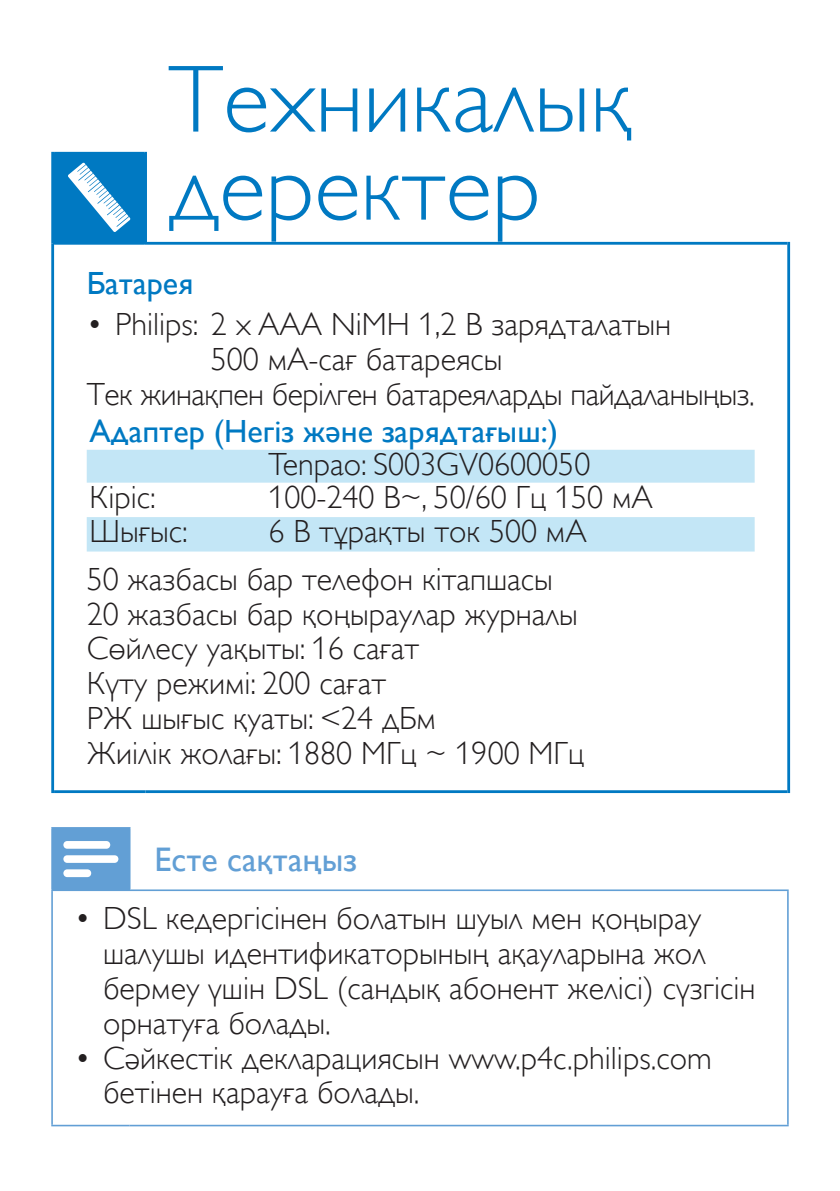
<style>
.page{position:relative;width:840px;height:1191px;background:#fff}
.page>*{position:absolute;margin:0;border:0;box-sizing:border-box;transform-origin:0 0}
.t1{font:96px/88px "Gill Sans Alt One WGL Light";color:#0079c2}
.t2{font:34px "Gill Sans Alt One WGL";color:#629fd5}
.t3{font:32px/34.8px "Gill Sans Alt One WGL Light";color:#231f20}
.t4{font:32px "Gill Sans Alt One WGL";color:#0079c2}
</style>
<div class="page">
<div style="left:53px;top:153px;width:92px;height:90px;background:#0079c2"></div>
<hr style="left:51px;top:243px;width:3px;height:550px;background:#0079c2">
<hr style="left:147px;top:242px;width:639px;height:3px;background:#0079c2">
<hr style="left:786px;top:242px;width:3px;height:551px;background:#0079c2">
<hr style="left:54px;top:790px;width:91px;height:3px;background:#0079c2">
<hr style="left:145px;top:790px;width:641px;height:3px;background:#0079c2">
<hr style="left:54px;top:152px;width:90px;height:3px;background:#0079c2">
<hr style="left:51px;top:152px;width:3px;height:91px;background:#0079c2">
<hr style="left:144px;top:152px;width:3px;height:93px;background:#0079c2">
<hr style="left:54px;top:242px;width:90px;height:3px;background:#0079c2">
<svg style="left:68px;top:162px;width:62px;height:70px"></svg>
<svg style="left:87px;top:450px;width:667px;height:101px;fill:#c3e6f6"></svg>
<div style="left:52px;top:828px;width:78px;height:62px;background:#629fd5"></div>
<hr style="left:51px;top:827px;width:79px;height:1px;background:#629fd5">
<hr style="left:51px;top:828px;width:2px;height:61px;background:#629fd5">
<hr style="left:51px;top:889px;width:79px;height:2px;background:#629fd5">
<hr style="left:51px;top:891px;width:2px;height:233px;background:#629fd5">
<hr style="left:130px;top:889px;width:658px;height:2px;background:#629fd5">
<hr style="left:786px;top:891px;width:2px;height:233px;background:#629fd5">
<hr style="left:51px;top:1124px;width:79px;height:2px;background:#629fd5">
<hr style="left:130px;top:1124px;width:658px;height:2px;background:#629fd5">
<svg style="left:63px;top:841px;width:47px;height:7px"></svg>
<svg style="left:63px;top:855px;width:55px;height:8px"></svg>
<svg style="left:63px;top:869px;width:28px;height:8px"></svg>
<h1 class="t1" style="left:168px;top:56px;width:466px">Техникалық деректер</h1>
<p class="t4" style="left:87px;top:261px;width:108px">Батарея</p>
<p class="t3" style="left:87px;top:307px;width:585px">• Philips: 2 x AAA NiMH 1,2 В зарядталатын</p>
<p class="t3" style="left:211px;top:342px;width:293px">500 мА-сағ батареясы</p>
<p class="t3" style="left:87px;top:377px;width:669px">Тек жинақпен берілген батареяларды пайдаланыңыз.</p>
<p class="t4" style="left:89px;top:409px;width:469px">Адаптер (Негіз және зарядтағыш:)</p>
<p class="t3" style="left:268px;top:447px;width:323px">Tenpao: S003GV0600050</p>
<p class="t3" style="left:89px;top:479px;width:68px">Кіріс:</p>
<p class="t3" style="left:268px;top:479px;width:385px">100-240 В~, 50/60 Гц 150 мА</p>
<p class="t3" style="left:89px;top:514px;width:100px">Шығыс:</p>
<p class="t3" style="left:87px;top:507px;width:501px;line-height:47.6px;text-indent:182px">6 В тұрақты ток 500 мА<br>50 жазбасы бар телефон кітапшасы</p>
<p class="t3" style="left:87px;top:596px;width:498px">20 жазбасы бар қоңыраулар журналы<br>Сөйлесу уақыты: 16 сағат<br>Күту режимі: 200 сағат<br>РЖ шығыс қуаты: &lt;24 дБм<br>Жиілік жолағы: 1880 МГц ~ 1900 МГц</p>
<p class="t2" style="left:154px;top:836px;width:204px">Есте сақтаңыз</p>
<p class="t3" style="left:103px;top:901px;width:653px;text-indent:-28px">• DSL кедергісінен болатын шуыл мен қоңырау шалушы идентификаторының ақауларына жол бермеу үшін DSL (сандық абонент желісі) сүзгісін орнатуға болады.</p>
<p class="t3" style="left:103px;top:1040px;width:609px;text-indent:-28px">• Сәйкестік декларациясын www.p4c.philips.com бетінен қарауға болады.</p>
</div>
